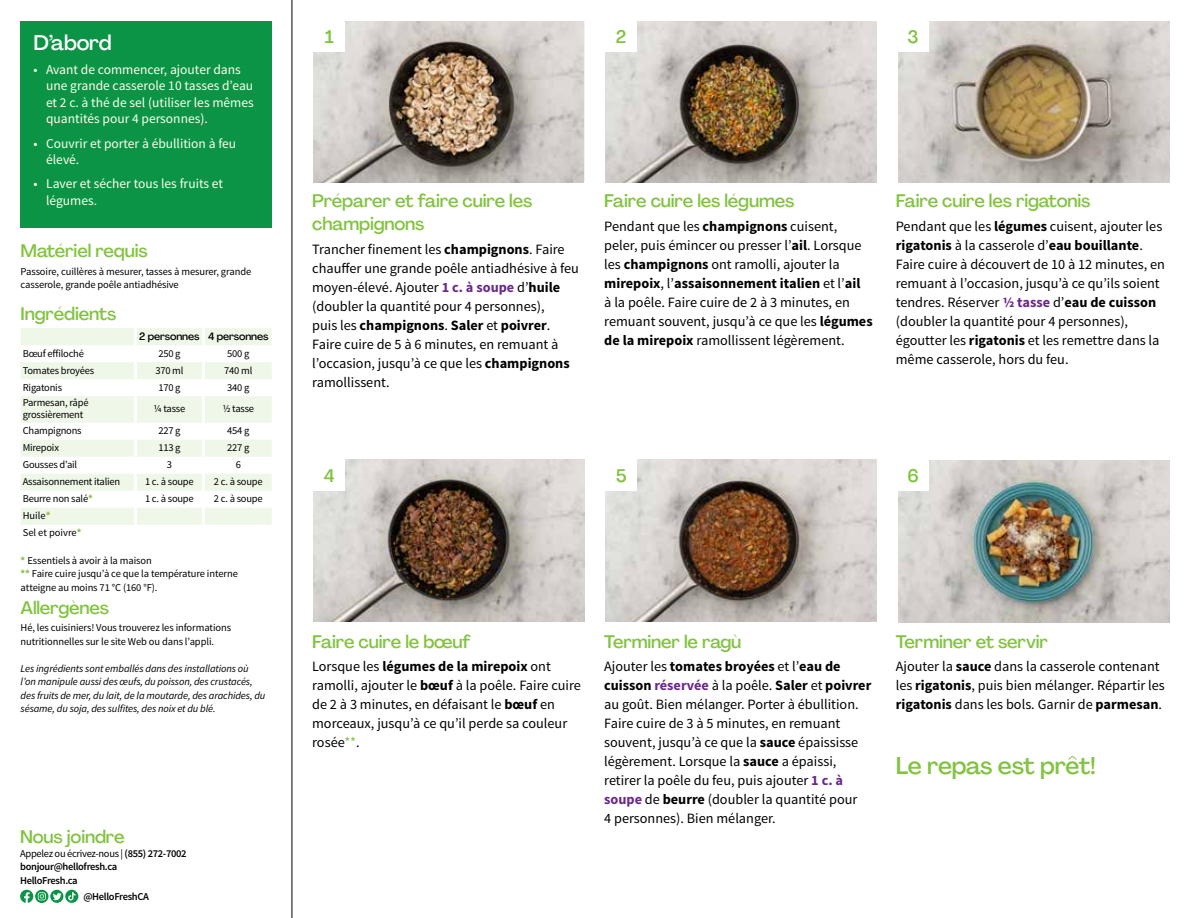
<style>
.page{position:relative;width:1188px;height:918px;background:#fff}
.page>*{position:absolute;margin:0;border:0;box-sizing:border-box;transform-origin:0 0}
.t1{font:500 24px "Agrandir";letter-spacing:-.02em;color:#82c341}
.t2{font:500 21px "Agrandir";letter-spacing:-.01em;color:#fff}
.t3{font:500 18px/23.1px "Agrandir";letter-spacing:-.01em;color:#82c341}
.t4{font:14.25px/19px "Source Sans Pro";color:#000}
.t5{font:13.5px/16.2px "Source Sans Pro";color:#fffdec}
.t6{font:10.5px/13.5px "Source Sans Pro";letter-spacing:-.01em;color:#000}
.t7{font:italic 10.5px/13.5px "Source Sans Pro";letter-spacing:-.01em;color:#000}
.t8{font:600 10.5px/13.5px "Source Sans Pro";letter-spacing:-.03em;color:#000}
.t9{font:500 10.5px "Agrandir";letter-spacing:-.01em;color:#000}
.s1{font-weight:700;color:#8cba42}
.s2{font-weight:400}
.s3{font-weight:700}
.s4{font-weight:700;color:#6c2888}
.s5{color:#8cba42}
</style>
<div class="page">
<hr style="left:292px;top:0;width:1px;height:918px;background:#000">
<svg style="left:21px;top:328px;width:251px;height:197px;fill:#eff7e8"></svg>
<hr style="left:134px;top:328px;width:3px;height:17px;background:#fff">
<hr style="left:202px;top:328px;width:3px;height:17px;background:#fff">
<hr style="left:134px;top:345px;width:3px;height:17px;background:#fff">
<hr style="left:202px;top:345px;width:3px;height:17px;background:#fff">
<hr style="left:134px;top:362px;width:3px;height:17px;background:#fff">
<hr style="left:202px;top:362px;width:3px;height:17px;background:#fff">
<hr style="left:134px;top:379px;width:3px;height:17px;background:#fff">
<hr style="left:202px;top:379px;width:3px;height:17px;background:#fff">
<hr style="left:134px;top:396px;width:3px;height:27px;background:#fff">
<hr style="left:202px;top:396px;width:3px;height:27px;background:#fff">
<hr style="left:134px;top:423px;width:3px;height:17px;background:#fff">
<hr style="left:202px;top:423px;width:3px;height:17px;background:#fff">
<hr style="left:134px;top:440px;width:3px;height:17px;background:#fff">
<hr style="left:202px;top:440px;width:3px;height:17px;background:#fff">
<hr style="left:134px;top:457px;width:3px;height:17px;background:#fff">
<hr style="left:202px;top:457px;width:3px;height:17px;background:#fff">
<hr style="left:134px;top:474px;width:3px;height:17px;background:#fff">
<hr style="left:202px;top:474px;width:3px;height:17px;background:#fff">
<hr style="left:134px;top:491px;width:3px;height:17px;background:#fff">
<hr style="left:202px;top:491px;width:3px;height:17px;background:#fff">
<hr style="left:134px;top:508px;width:3px;height:17px;background:#fff">
<hr style="left:202px;top:508px;width:3px;height:17px;background:#fff">
<div style="left:21px;top:21px;width:251px;height:206px;background:#0b9446"></div>
<svg style="left:20px;top:890px;width:42px;height:13px"></svg>
<svg style="left:65px;top:890px;width:13px;height:13px"></svg>
<svg style="left:68px;top:892px;width:8px;height:9px"></svg>
<img style="left:313px;top:459px;width:272px;height:162px">
<div style="left:313px;top:459px;width:32px;height:32px;background:#fff"></div>
<img style="left:605px;top:459px;width:272px;height:162px">
<div style="left:605px;top:459px;width:32px;height:32px;background:#fff"></div>
<img style="left:898px;top:460px;width:272px;height:163px">
<div style="left:897px;top:459px;width:32px;height:32px;background:#fff"></div>
<img style="left:313px;top:21px;width:271px;height:161px">
<div style="left:313px;top:20px;width:32px;height:32px;background:#fff"></div>
<img style="left:605px;top:21px;width:272px;height:161px">
<div style="left:605px;top:20px;width:32px;height:32px;background:#fff"></div>
<img style="left:898px;top:21px;width:272px;height:161px">
<div style="left:897px;top:20px;width:32px;height:32px;background:#fff"></div>
<h2 class="t2" style="left:33px;top:29px;width:80px">D’abord</h2>
<p class="t5" style="left:46px;top:62px;width:209px;text-indent:-13px">• Avant de commencer, ajouter dans une grande casserole 10 tasses d’eau et 2 c. à thé de sel (utiliser les mêmes quantités pour 4 personnes).</p>
<p class="t5" style="left:46px;top:135px;width:192px;text-indent:-13px">• Couvrir et porter à ébullition à feu élevé.</p>
<p class="t5" style="left:46px;top:176px;width:178px;text-indent:-13px">• Laver et sécher tous les fruits et légumes.</p>
<p class="t3" style="left:21px;top:239px;width:129px">Matériel requis</p>
<p class="t6" style="left:21px;top:265px;width:232px">Passoire, cuillères à mesurer, tasses à mesurer, grande casserole, grande poêle antiadhésive</p>
<p class="t3" style="left:21px;top:302px;width:97px">Ingrédients</p>
<p class="t9" style="left:139px;top:330px;width:131px">2 personnes 4 personnes</p>
<p class="t6" style="left:23px;top:347px;width:63px">Bœuf effiloché</p>
<p class="t6" style="left:158px;top:347px;width:24px">250 g</p>
<p class="t6" style="left:227px;top:347px;width:24px">500 g</p>
<p class="t6" style="left:23px;top:364px;width:73px">Tomates broyées</p>
<p class="t6" style="left:155px;top:364px;width:30px">370 ml</p>
<p class="t6" style="left:224px;top:364px;width:30px">740 ml</p>
<p class="t6" style="left:23px;top:381px;width:41px">Rigatonis</p>
<p class="t6" style="left:158px;top:381px;width:24px">170 g</p>
<p class="t6" style="left:227px;top:381px;width:24px">340 g</p>
<p class="t6" style="left:23px;top:397px;width:67px;line-height:12px">Parmesan, râpé grossièrement</p>
<p class="t6" style="left:154px;top:402px;width:33px">1/4 tasse</p>
<p class="t6" style="left:222px;top:402px;width:33px">1/2 tasse</p>
<p class="t6" style="left:23px;top:424px;width:60px">Champignons</p>
<p class="t6" style="left:158px;top:424px;width:24px">227 g</p>
<p class="t6" style="left:227px;top:424px;width:24px">454 g</p>
<p class="t6" style="left:23px;top:441px;width:38px">Mirepoix</p>
<p class="t6" style="left:158px;top:441px;width:24px">113 g</p>
<p class="t6" style="left:227px;top:441px;width:24px">227 g</p>
<p class="t6" style="left:23px;top:458px;width:56px">Gousses d’ail</p>
<p class="t6" style="left:167px;top:458px;width:7px">3</p>
<p class="t6" style="left:236px;top:458px;width:7px">6</p>
<p class="t6" style="left:23px;top:475px;width:99px">Assaisonnement italien</p>
<p class="t6" style="left:145px;top:475px;width:50px">1 c. à soupe</p>
<p class="t6" style="left:214px;top:475px;width:50px">2 c. à soupe</p>
<p class="t6" style="left:23px;top:492px;width:72px">Beurre non salé<span class="s1">*</span></p>
<p class="t6" style="left:145px;top:492px;width:50px">1 c. à soupe</p>
<p class="t6" style="left:214px;top:492px;width:50px">2 c. à soupe</p>
<p class="t6" style="left:23px;top:508px;width:60px;line-height:17px">Huile<span class="s1">*<br></span>Sel et poivre<span class="s1">*</span></p>
<p class="t6" style="left:21px;top:554px;width:219px"><span class="s1">*</span> Essentiels à avoir à la maison<br><span class="s1">**</span> Faire cuire jusqu’à ce que la température interne atteigne au moins 71 °C (160 °F).</p>
<p class="t3" style="left:21px;top:596px;width:90px">Allergènes</p>
<p class="t6" style="left:21px;top:621px;width:212px">Hé, les cuisiniers! Vous trouverez les informations nutritionnelles sur le site Web ou dans l’appli.</p>
<p class="t7" style="left:21px;top:661px;width:246px">Les ingrédients sont emballés dans des installations où l’on manipule aussi des œufs, du poisson, des crustacés, des fruits de mer, du lait, de la moutarde, des arachides, du sésame, du soja, des sulfites, des noix et du blé.</p>
<p class="t3" style="left:20px;top:826px;width:106px">Nous joindre</p>
<p class="t8" style="left:20px;top:847px;width:168px"><span class="s2">Appelez ou écrivez-nous |</span> (855) 272-7002 bonjour@hellofresh.ca<br>HelloFresh.ca</p>
<p class="t8" style="left:83px;top:890px;width:67px">@HelloFreshCA</p>
<p class="t3" style="left:325px;top:25px;width:11px">1</p>
<p class="t3" style="left:616px;top:25px;width:12px">2</p>
<p class="t3" style="left:908px;top:25px;width:13px">3</p>
<p class="t3" style="left:312px;top:189px;width:222px">Préparer et faire cuire les champignons</p>
<p class="t4" style="left:312px;top:240px;width:268px">Trancher finement les <span class="s3">champignons</span>. Faire chauffer une grande poêle antiadhésive à feu moyen-élevé. Ajouter <span class="s4">1 c. à soupe</span> d’<span class="s3">huile </span>(doubler la quantité pour 4 personnes),<br>puis les <span class="s3">champignons</span>. <span class="s3">Saler</span> et <span class="s3">poivrer</span>.<br>Faire cuire de 5 à 6 minutes, en remuant à l’occasion, jusqu’à ce que les <span class="s3">champignons </span>ramollissent.</p>
<p class="t3" style="left:604px;top:189px;width:192px">Faire cuire les légumes</p>
<p class="t4" style="left:604px;top:217px;width:270px">Pendant que les <span class="s3">champignons</span> cuisent, peler, puis émincer ou presser l’<span class="s3">ail</span>. Lorsque les <span class="s3">champignons</span> ont ramolli, ajouter la <span class="s3">mirepoix</span>, l’<span class="s3">assaisonnement italien</span> et l’<span class="s3">ail<br></span>à la poêle. Faire cuire de 2 à 3 minutes, en remuant souvent, jusqu’à ce que les <span class="s3">légumes de la mirepoix</span> ramollissent légèrement.</p>
<p class="t3" style="left:896px;top:189px;width:196px">Faire cuire les rigatonis</p>
<p class="t4" style="left:896px;top:217px;width:271px">Pendant que les <span class="s3">légumes</span> cuisent, ajouter les <span class="s3">rigatonis</span> à la casserole d’<span class="s3">eau bouillante</span>.<br>Faire cuire à découvert de 10 à 12 minutes, en remuant à l’occasion, jusqu’à ce qu’ils soient tendres. Réserver <span class="s4">1/2 tasse</span> d’<span class="s3">eau de cuisson </span>(doubler la quantité pour 4 personnes), égoutter les <span class="s3">rigatonis</span> et les remettre dans la même casserole, hors du feu.</p>
<p class="t3" style="left:324px;top:464px;width:12px">4</p>
<p class="t3" style="left:616px;top:464px;width:12px">5</p>
<p class="t3" style="left:907px;top:464px;width:13px">6</p>
<p class="t3" style="left:312px;top:630px;width:160px">Faire cuire le bœuf</p>
<p class="t4" style="left:312px;top:657px;width:270px">Lorsque les <span class="s3">légumes de la mirepoix</span> ont ramolli, ajouter le <span class="s3">bœuf</span> à la poêle. Faire cuire de 2 à 3 minutes, en défaisant le <span class="s3">bœuf</span> en morceaux, jusqu’à ce qu’il perde sa couleur rosée<span class="s5">**</span>.</p>
<p class="t3" style="left:604px;top:630px;width:139px">Terminer le ragù</p>
<p class="t4" style="left:604px;top:657px;width:269px">Ajouter les <span class="s3">tomates broyées</span> et l’<span class="s3">eau de cuisson</span> <span class="s4">réservée</span> à la poêle. <span class="s3">Saler</span> et <span class="s3">poivrer </span>au goût. Bien mélanger. Porter à ébullition.<br>Faire cuire de 3 à 5 minutes, en remuant souvent, jusqu’à ce que la <span class="s3">sauce</span> épaississe légèrement. Lorsque la <span class="s3">sauce</span> a épaissi, retirer la poêle du feu, puis ajouter <span class="s4">1 c. à soupe</span> de <span class="s3">beurre</span> (doubler la quantité pour<br>4 personnes). Bien mélanger.</p>
<p class="t3" style="left:896px;top:630px;width:154px">Terminer et servir</p>
<p class="t4" style="left:896px;top:657px;width:271px">Ajouter la <span class="s3">sauce</span> dans la casserole contenant les <span class="s3">rigatonis</span>, puis bien mélanger. Répartir les <span class="s3">rigatonis</span> dans les bols. Garnir de <span class="s3">parmesan</span>.</p>
<h1 class="t1" style="left:896px;top:751px;width:202px">Le repas est prêt!</h1>
</div>
